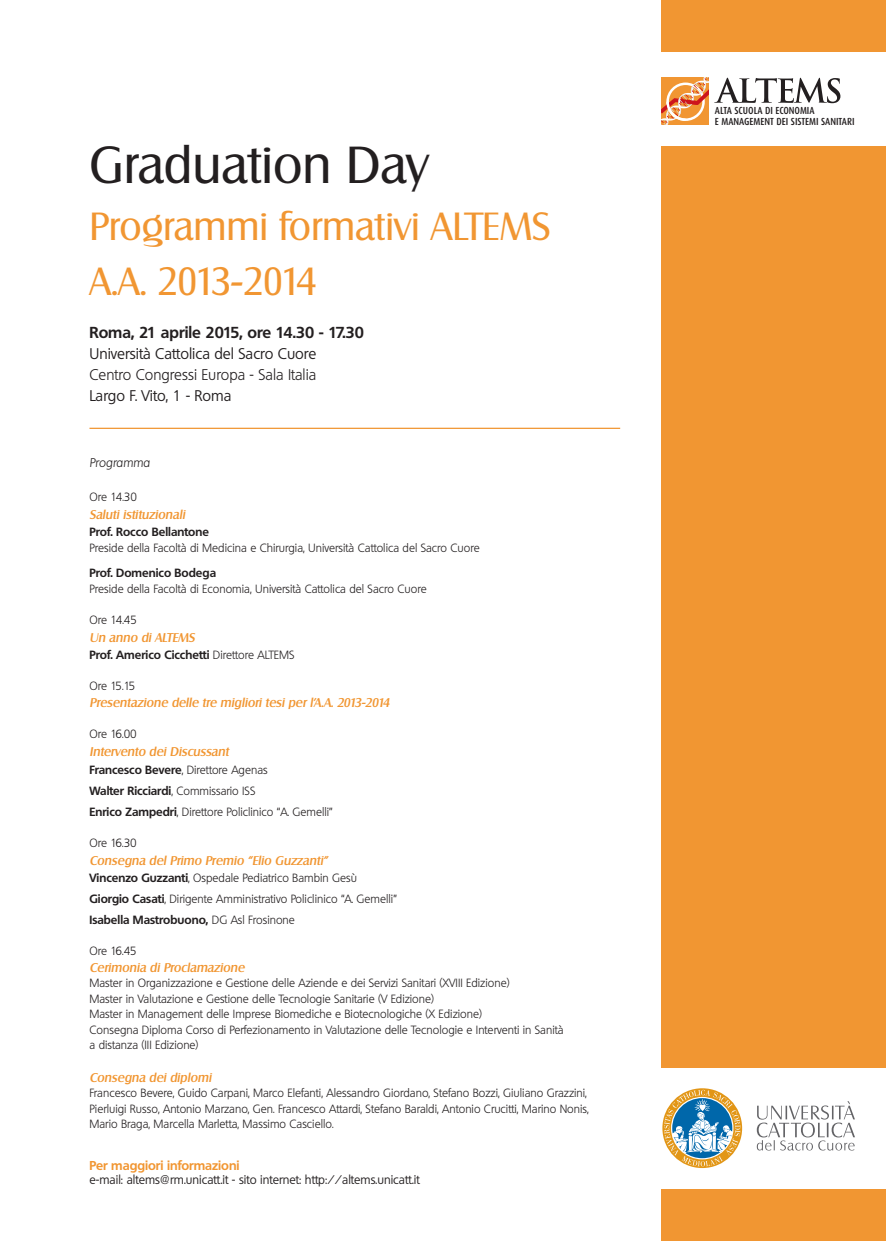
<style>
.page{position:relative;width:886px;height:1241px;background:#fff}
.page>*{position:absolute;margin:0;border:0;box-sizing:border-box;transform-origin:0 0}
.t1{font:50.44px "Salzburg";color:#231f20}
.t2{font:38.06px/54.9px "Salzburg";color:#f19632}
.t3{font:700 15.44px "Quebec";color:#231f20}
.t4{font:15px "Quebec";color:#231f20}
.t5{font:300 15px "Quebec";color:#231f20}
.t6{font:700 12.5px "Quebec";color:#f19632}
.t7{font:italic 500 12.31px "Salzburg";color:#f19632}
.t8{font:italic 300 12.31px "Quebec";color:#231f20}
.t9{font:12.19px "Quebec";color:#231f20}
.t10{font:300 11.56px/15.6px "Quebec";color:#231f20}
.t11{font:700 11.56px "Quebec";color:#231f20}
.t12{font:500 10.25px/10.6px "Dax Condensed";color:#231f20}
.s1{font-weight:300}
.s2{font-weight:700}
</style>
<div class="page">
<div style="left:661px;top:146px;width:225px;height:920px;background:#f19632"></div>
<div style="left:661px;top:0;width:225px;height:52px;background:#f19632"></div>
<div style="left:661px;top:1188px;width:225px;height:52px;background:#f19632"></div>
<svg style="left:757px;top:1101px;width:98px;height:49px"></svg>
<svg style="left:662px;top:1088px;width:80px;height:79px"></svg>
<svg style="left:662px;top:78px;width:178px;height:47px"></svg>
<hr style="left:89px;top:427px;width:531px;height:2px;background:#f19632">
<h1 class="t1" style="left:89px;top:144px;width:341px">Graduation Day</h1>
<h2 class="t2" style="left:89px;top:201px;width:463px">Programmi formativi ALTEMS<br>A.A. 2013-2014</h2>
<h3 class="t3" style="left:89px;top:325px;width:276px">Roma, 21 aprile 2015, ore 14.30 - 17.30</h3>
<p class="t4" style="left:89px;top:347px;width:228px">Università Cattolica del Sacro Cuore</p>
<p class="t5" style="left:89px;top:368px;width:228px">Centro Congressi Europa - Sala Italia</p>
<p class="t4" style="left:89px;top:389px;width:144px">Largo F. Vito, 1 - Roma</p>
<p class="t8" style="left:89px;top:457px;width:62px">Programma</p>
<p class="t10" style="left:89px;top:489px;width:49px">Ore 14.30</p>
<p class="t7" style="left:89px;top:509px;width:97px">Saluti istituzionali</p>
<p class="t11" style="left:89px;top:527px;width:121px">Prof. Rocco Bellantone</p>
<p class="t10" style="left:89px;top:540px;width:392px">Preside della Facoltà di Medicina e Chirurgia, Università Cattolica del Sacro Cuore</p>
<p class="t11" style="left:89px;top:568px;width:128px">Prof. Domenico Bodega</p>
<p class="t10" style="left:89px;top:581px;width:339px">Preside della Facoltà di Economia, Università Cattolica del Sacro Cuore</p>
<p class="t10" style="left:89px;top:612px;width:49px">Ore 14.45</p>
<p class="t7" style="left:89px;top:632px;width:107px">Un anno di ALTEMS</p>
<p class="t11" style="left:89px;top:650px;width:206px">Prof. Americo Cicchetti <span class="s1">Direttore ALTEMS</span></p>
<p class="t10" style="left:89px;top:679px;width:47px">Ore 15.15</p>
<p class="t7" style="left:89px;top:697px;width:301px">Presentazione delle tre migliori tesi per l’A.A. 2013-2014</p>
<p class="t10" style="left:89px;top:727px;width:49px">Ore 16.00</p>
<p class="t7" style="left:89px;top:746px;width:141px">Intervento dei Discussant</p>
<p class="t10" style="left:89px;top:760px;width:245px;line-height:20.9px"><span class="s2">Francesco Bevere</span>, Direttore Agenas<br><span class="s2">Walter Ricciardi</span>, Commissario ISS<br><span class="s2">Enrico Zampedri</span>, Direttore Policlinico “A. Gemelli”</p>
<p class="t10" style="left:89px;top:835px;width:49px">Ore 16.30</p>
<p class="t7" style="left:89px;top:855px;width:240px">Consegna del Primo Premio “Elio Guzzanti”</p>
<p class="t10" style="left:89px;top:868px;width:309px;line-height:20.9px"><span class="s2">Vincenzo Guzzanti</span>, Ospedale Pediatrico Bambin Gesù<br><span class="s2">Giorgio Casati</span>, Dirigente Amministrativo Policlinico “A. Gemelli”<br><span class="s2">Isabella Mastrobuono,</span> DG Asl Frosinone</p>
<p class="t10" style="left:89px;top:943px;width:49px">Ore 16.45</p>
<p class="t7" style="left:89px;top:961px;width:157px">Cerimonia di Proclamazione</p>
<p class="t10" style="left:89px;top:975px;width:476px">Master in Organizzazione e Gestione delle Aziende e dei Servizi Sanitari (XVIII Edizione)<br>Master in Valutazione e Gestione delle Tecnologie Sanitarie (V Edizione)<br>Master in Management delle Imprese Biomediche e Biotecnologiche (X Edizione)<br>Consegna Diploma Corso di Perfezionamento in Valutazione delle Tecnologie e Interventi in Sanità a distanza (III Edizione)</p>
<p class="t7" style="left:89px;top:1071px;width:123px">Consegna dei diplomi</p>
<p class="t10" style="left:89px;top:1085px;width:501px">Francesco Bevere, Guido Carpani, Marco Elefanti, Alessandro Giordano, Stefano Bozzi, Giuliano Grazzini,<br>Pierluigi Russo, Antonio Marzano, Gen. Francesco Attardi, Stefano Baraldi, Antonio Crucitti, Marino Nonis,<br>Mario Braga, Marcella Marletta, Massimo Casciello.</p>
<p class="t6" style="left:89px;top:1159px;width:152px">Per maggiori informazioni</p>
<p class="t9" style="left:89px;top:1174px;width:332px">e-mail: altems@rm.unicatt.it - sito internet: http://altems.unicatt.it</p>
<p class="t12" style="left:715px;top:105px;width:141px">ALTA SCUOLA DI ECONOMIA<br>E MANAGEMENT DEI SISTEMI SANITARI</p>
</div>
